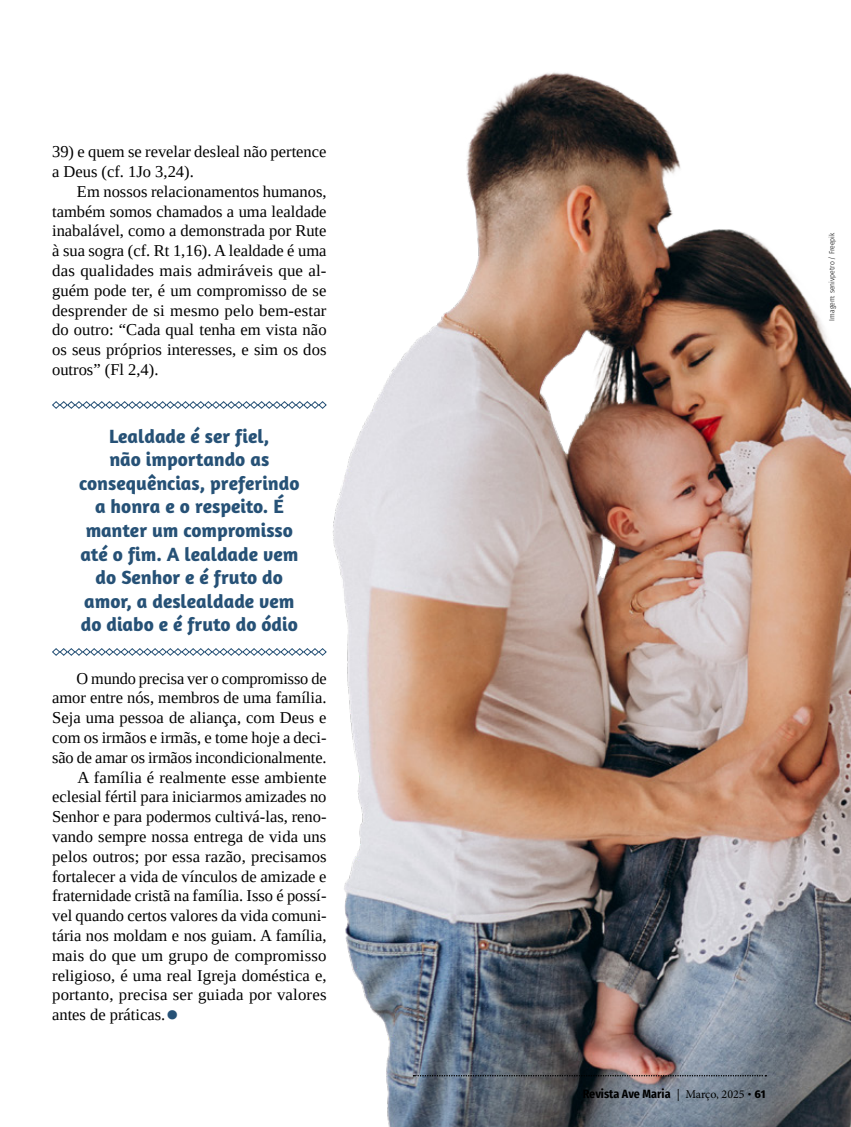
<style>
.page{position:relative;width:851px;height:1127px;background:#fff}
.page>*{position:absolute;margin:0;border:0;box-sizing:border-box;transform-origin:0 0}
.t1{font:39.3px "Tinos";color:#265176}
.t2{font:700 19.5px/23.5px "Amaranth";color:#265176;text-align:center}
.t3{font:16.5px/19.8px "Tinos";color:#000}
.t4{font:700 12px "Fira Sans Condensed";color:#000}
.t5{font:300 7.5px "Fira Sans Condensed";color:#000}
.s1{font-family:"Minion Pro";font-weight:400}
.s2{font-family:"Amaranth"}
</style>
<div class="page">
<img style="left:333px;top:72px;width:517px;height:1055px">
<svg style="left:52px;top:401px;width:275px;height:8px"></svg>
<svg style="left:52px;top:648px;width:275px;height:8px"></svg>
<svg style="left:413px;top:1075px;width:353px;height:1px"></svg>
<p class="t3" style="left:52px;top:142px;width:276px">39) e quem se revelar desleal não pertence a Deus (cf. 1Jo 3,24).</p>
<p class="t3" style="left:52px;top:181px;width:276px;text-align:justify;text-indent:25px">Em nossos relacionamentos humanos, também somos chamados a uma lealdade inabalável, como a demonstrada por Rute à sua sogra (cf. Rt 1,16). A lealdade é uma das qualidades mais admiráveis que al&shy;guém pode ter, é um compromisso de se desprender de si mesmo pelo bem-estar do outro: “Cada qual tenha em vista não os seus próprios interesses, e sim os dos outros” (Fl 2,4).</p>
<p class="t2" style="left:79px;top:424px;width:222px">Lealdade é ser fiel,<br>não importando as consequências, preferindo a honra e o respeito. É manter um compromisso até o fim. A lealdade vem do Senhor e é fruto do amor, a deslealdade vem do diabo e é fruto do ódio</p>
<p class="t3" style="left:76px;top:668px;width:251px">O mundo precisa ver o compromisso de</p>
<p class="t3" style="left:52px;top:688px;width:276px">amor entre nós, membros de uma família.</p>
<p class="t3" style="left:52px;top:708px;width:276px">Seja uma pessoa de aliança, com Deus e</p>
<p class="t3" style="left:52px;top:727px;width:276px">com os irmãos e irmãs, e tome hoje a deci-</p>
<p class="t3" style="left:52px;top:747px;width:276px">são de amar os irmãos incondicionalmente.</p>
<p class="t3" style="left:78px;top:767px;width:250px">A família é realmente esse ambiente</p>
<p class="t3" style="left:52px;top:787px;width:276px">eclesial fértil para iniciarmos amizades no</p>
<p class="t3" style="left:52px;top:807px;width:276px">Senhor e para podermos cultivá-las, reno-</p>
<p class="t3" style="left:52px;top:826px;width:276px">vando sempre nossa entrega de vida uns</p>
<p class="t3" style="left:52px;top:846px;width:276px">pelos outros; por essa razão, precisamos</p>
<p class="t3" style="left:52px;top:866px;width:276px">fortalecer a vida de vínculos de amizade e</p>
<p class="t3" style="left:52px;top:886px;width:276px">fraternidade cristã na família. Isso é possí-</p>
<p class="t3" style="left:52px;top:906px;width:276px">vel quando certos valores da vida comuni-</p>
<p class="t3" style="left:52px;top:925px;width:276px">tária nos moldam e nos guiam. A família,</p>
<p class="t3" style="left:52px;top:945px;width:276px">mais do que um grupo de compromisso</p>
<p class="t3" style="left:52px;top:965px;width:276px">religioso, é uma real Igreja doméstica e,</p>
<p class="t3" style="left:52px;top:985px;width:276px">portanto, precisa ser guiada por valores</p>
<p class="t3" style="left:52px;top:1005px;width:115px">antes de práticas.</p>
<h1 class="t1" style="left:165px;top:989px;width:15px">•</h1>
<p class="t5" style="left:826px;top:321px;width:90px;rotate:-90deg">Imagem: senivpetro / Freepik</p>
<p class="t4" style="left:582px;top:1083px;width:185px">Revista Ave Maria <span class="s1">| Março, 2025</span> <span class="s2">• 61</span></p>
</div>
